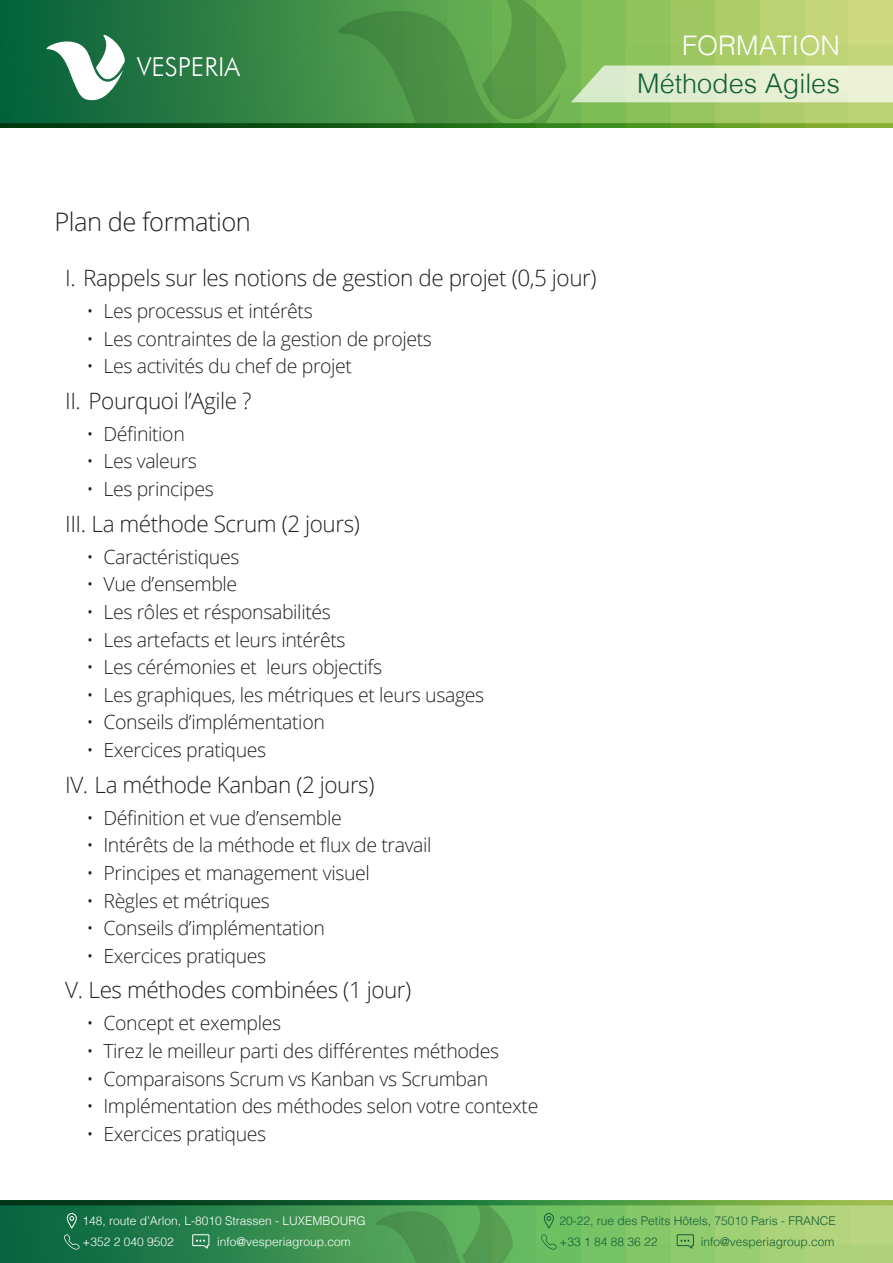
<style>
.page{position:relative;width:893px;height:1263px;background:#fff}
.page>*{position:absolute;margin:0;border:0;box-sizing:border-box;transform-origin:0 0}
.t1{font:300 27px/37.5px "Helvetica";color:#115f36;text-align:right}
.t2{font:300 26.1px "Futura BT";color:#fff}
.t3{font:300 25.5px "Open Sans";letter-spacing:-.02em;color:#231f20}
.t4{font:300 22.5px "Open Sans";letter-spacing:-.02em;color:#231f20}
.t5{font:300 19.5px "Open Sans";letter-spacing:-.02em;color:#231f20}
.t6{font:300 12px "Helvetica";color:#fff}
.t7{font:300 12px "Helvetica";color:#115f36}
.s1{color:#fff}
</style>
<div class="page">
<img style="left:0;top:0;width:893px;height:127px">
<svg style="left:47px;top:35px;width:78px;height:65px"></svg>
<img style="left:0;top:1200px;width:893px;height:63px">
<svg style="left:64px;top:1213px;width:16px;height:36px"></svg>
<svg style="left:541px;top:1213px;width:16px;height:36px"></svg>
<svg style="left:192px;top:1234px;width:18px;height:16px"></svg>
<svg style="left:676px;top:1234px;width:18px;height:16px"></svg>
<svg style="left:571px;top:65px;width:322px;height:37px;background:#dcebc8"></svg>
<h2 class="t2" style="left:137px;top:51px;width:104px">VESPERIA</h2>
<p class="t1" style="left:637px;top:25px;width:204px"><span class="s1">FORMATION<br></span>Méthodes Agiles</p>
<p class="t3" style="left:55px;top:204px;width:198px">Plan de formation</p>
<p class="t4" style="left:65px;top:263px;width:533px">I. Rappels sur les notions de gestion de projet (0,5 jour)</p>
<p class="t5" style="left:86px;top:298px;width:228px">• Les processus et intérêts</p>
<p class="t5" style="left:86px;top:325px;width:347px">• Les contraintes de la gestion de projets</p>
<p class="t5" style="left:86px;top:353px;width:267px">• Les activités du chef de projet</p>
<p class="t4" style="left:65px;top:385px;width:188px">II. Pourquoi l’Agile ?</p>
<p class="t5" style="left:86px;top:420px;width:100px">• Définition</p>
<p class="t5" style="left:86px;top:448px;width:112px">• Les valeurs</p>
<p class="t5" style="left:86px;top:476px;width:129px">• Les principes</p>
<p class="t4" style="left:65px;top:508px;width:296px">III. La méthode Scrum (2 jours)</p>
<p class="t5" style="left:86px;top:543px;width:154px">• Caractéristiques</p>
<p class="t5" style="left:86px;top:571px;width:152px">• Vue d’ensemble</p>
<p class="t5" style="left:86px;top:598px;width:246px">• Les rôles et résponsabilités</p>
<p class="t5" style="left:86px;top:626px;width:261px">• Les artefacts et leurs intérêts</p>
<p class="t5" style="left:86px;top:654px;width:297px">• Les cérémonies et leurs objectifs</p>
<p class="t5" style="left:86px;top:681px;width:399px">• Les graphiques, les métriques et leurs usages</p>
<p class="t5" style="left:86px;top:709px;width:240px">• Conseils d’implémentation</p>
<p class="t5" style="left:86px;top:737px;width:181px">• Exercices pratiques</p>
<p class="t4" style="left:65px;top:769px;width:311px">IV. La méthode Kanban (2 jours)</p>
<p class="t5" style="left:86px;top:804px;width:257px">• Définition et vue d’ensemble</p>
<p class="t5" style="left:86px;top:832px;width:347px">• Intérêts de la méthode et flux de travail</p>
<p class="t5" style="left:86px;top:859px;width:285px">• Principes et management visuel</p>
<p class="t5" style="left:86px;top:887px;width:185px">• Règles et métriques</p>
<p class="t5" style="left:86px;top:915px;width:240px">• Conseils d’implémentation</p>
<p class="t5" style="left:86px;top:942px;width:181px">• Exercices pratiques</p>
<p class="t4" style="left:65px;top:975px;width:348px">V. Les méthodes combinées (1 jour)</p>
<p class="t5" style="left:86px;top:1010px;width:196px">• Concept et exemples</p>
<p class="t5" style="left:86px;top:1037px;width:414px">• Tirez le meilleur parti des différentes méthodes</p>
<p class="t5" style="left:86px;top:1065px;width:403px">• Comparaisons Scrum vs Kanban vs Scrumban</p>
<p class="t5" style="left:86px;top:1093px;width:453px">• Implémentation des méthodes selon votre contexte</p>
<p class="t5" style="left:86px;top:1120px;width:181px">• Exercices pratiques</p>
<p class="t6" style="left:82px;top:1210px;width:285px">148, route d’Arlon, L-8010 Strassen - LUXEMBOURG</p>
<p class="t6" style="left:82px;top:1231px;width:93px">+352 2 040 9502</p>
<p class="t6" style="left:217px;top:1231px;width:135px">info@vesperiagroup.com</p>
<p class="t7" style="left:560px;top:1210px;width:278px">20-22, rue des Petits Hôtels, 75010 Paris - FRANCE</p>
<p class="t7" style="left:560px;top:1231px;width:99px">+33 1 84 88 36 22</p>
<p class="t7" style="left:701px;top:1231px;width:135px">info@vesperiagroup.com</p>
</div>
